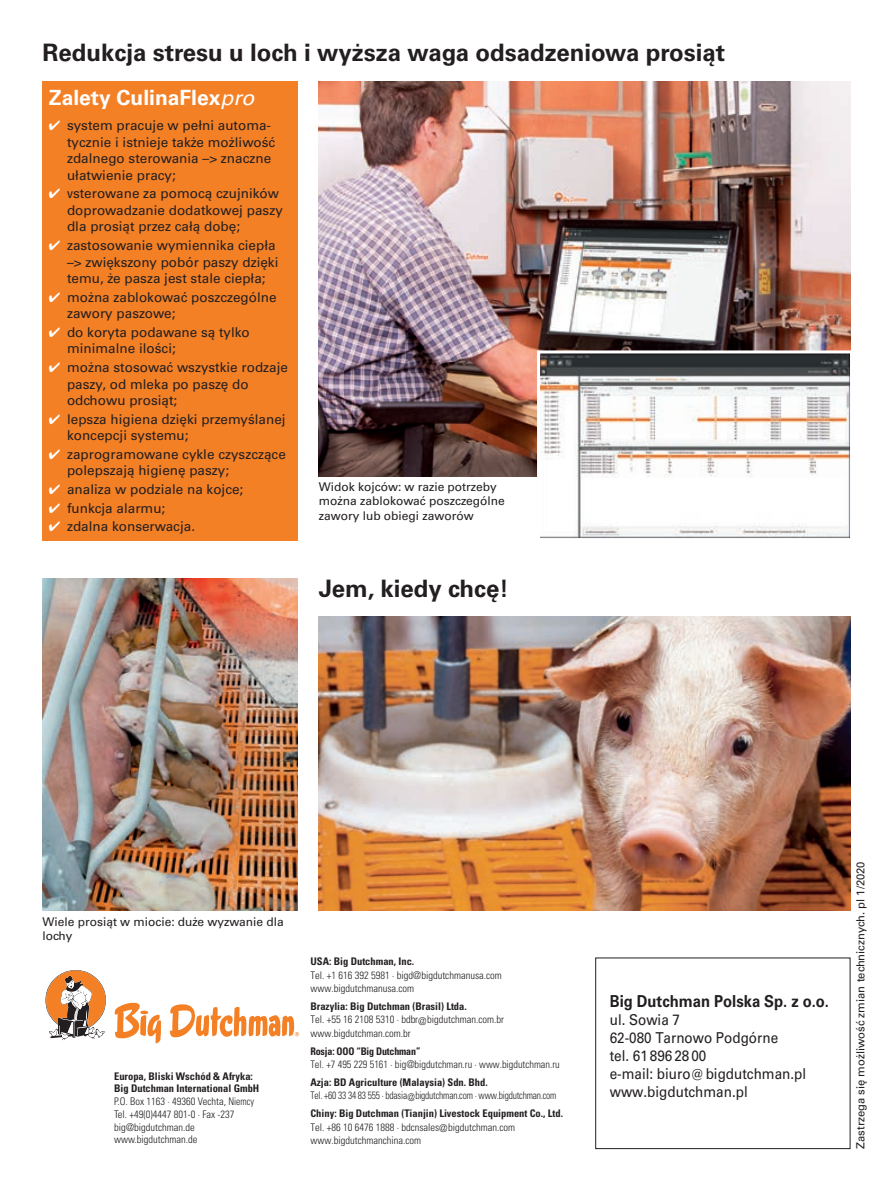
<style>
.page{position:relative;width:893px;height:1191px;background:#fff}
.page>*{position:absolute;margin:0;border:0;box-sizing:border-box;transform-origin:0 0}
.t1{font:700 24px "Univers CE";color:#231f20}
.t2{font:700 21px "Univers CE";color:#fff}
.t3{font:700 16.5px "Univers CE";color:#231f20;scale:.9 1}
.t4{font:500 15px/18px "Univers CE";color:#231f20;scale:.9 1}
.t5{font:500 13.5px/16.5px "Univers CE";color:#231f20}
.t6{font:500 12px/14.4px "Univers CE";color:#231f20}
.t7{font:500 11.25px "Univers CE";color:#231f20}
.t8{font:300 condensed 10.5px/13.5px "Univers LT Std";color:#231f20}
.t9{font:700 condensed 10.5px/12.8px "Univers LT Std";color:#231f20}
.t10{font:300 condensed 10.5px "Univers LT Std";letter-spacing:-.02em;color:#231f20;scale:.9 1}
.t11{font:700 condensed 10.5px "Univers LT Std";color:#231f20;scale:.95 1}
.s1{font-weight:400;font-style:italic}
.s2{color:#fff}
.s3{font-family:"Univers LT Std";font-weight:400;font-stretch:condensed}
</style>
<div class="page">
<img style="left:319px;top:81px;width:531px;height:395px">
<img style="left:541px;top:354px;width:308px;height:183px">
<div style="left:537px;top:350px;width:316px;height:191px;border:3px solid #fff"></div>
<img style="left:43px;top:578px;width:255px;height:332px">
<img style="left:319px;top:617px;width:531px;height:293px">
<svg style="left:115px;top:1002px;width:46px;height:41px"></svg>
<svg style="left:170px;top:1004px;width:129px;height:33px"></svg>
<svg style="left:46px;top:970px;width:60px;height:70px"></svg>
<div style="left:43px;top:81px;width:255px;height:459px;background:#f48026"></div>
<div style="left:595px;top:957px;width:255px;height:192px;border:1px solid #231f20"></div>
<h1 class="t1" style="left:43px;top:38px;width:684px">Redukcja stresu u loch i wyższa waga odsadzeniowa prosiąt</h1>
<h2 class="t2" style="left:49px;top:86px;width:207px">Zalety CulinaFlex<span class="s1">pro</span></h2>
<p class="t5" style="left:67px;top:118px;width:210px;text-indent:-18px"><span class="s2">✔</span> system pracuje w pełni automa&shy;tycznie i istnieje także możliwość zdalnego sterowania –&gt; znaczne ułatwienie pracy;</p>
<p class="t5" style="left:67px;top:186px;width:217px;text-indent:-18px"><span class="s2">✔</span> <span class="s3">v</span>sterowane za pomocą czujników doprowadzanie dodatkowej paszy dla prosiąt przez całą dobę;</p>
<p class="t5" style="left:67px;top:237px;width:213px;text-indent:-18px"><span class="s2">✔</span> zastosowanie wymiennika ciepła –&gt; zwiększony pobór paszy dzięki temu, że pasza jest stale ciepła;</p>
<p class="t5" style="left:67px;top:289px;width:211px;text-indent:-18px"><span class="s2">✔</span> można zablokować poszczególne zawory paszowe;</p>
<p class="t5" style="left:67px;top:324px;width:184px;text-indent:-18px"><span class="s2">✔</span> do koryta podawane są tylko minimalne ilości;</p>
<p class="t5" style="left:67px;top:359px;width:222px;text-indent:-18px"><span class="s2">✔</span> można stosować wszystkie rodzaje paszy, od mleka po paszę do odchowu prosiąt;</p>
<p class="t5" style="left:67px;top:411px;width:220px;text-indent:-18px"><span class="s2">✔</span> lepsza higiena dzięki przemyślanej koncepcji systemu;</p>
<p class="t5" style="left:67px;top:446px;width:220px;text-indent:-18px"><span class="s2">✔</span> zaprogramowane cykle czyszczące polepszają higienę paszy;</p>
<p class="t5" style="left:49px;top:481px;width:196px"><span class="s2">✔</span> analiza w podziale na kojce;</p>
<p class="t5" style="left:49px;top:500px;width:118px"><span class="s2">✔</span> funkcja alarmu;</p>
<p class="t5" style="left:49px;top:518px;width:148px"><span class="s2">✔</span> zdalna konserwacja.</p>
<p class="t6" style="left:319px;top:479px;width:187px">Widok kojców: w razie potrzeby można zablokować poszczególne zawory lub obiegi zaworów</p>
<h1 class="t1" style="left:319px;top:574px;width:191px">Jem, kiedy chcę!</h1>
<p class="t6" style="left:43px;top:914px;width:243px">Wiele prosiąt w miocie: duże wyzwanie dla lochy</p>
<p class="t9" style="left:114px;top:1069px;width:147px">Europa, Bliski Wschód &amp; Afryka:<br>Big Dutchman International GmbH</p>
<p class="t8" style="left:114px;top:1095px;width:141px;line-height:12.8px">P.O. Box 1163 · 49360 Vechta, Niemcy<br>Tel. +49(0)4447 801-0 · Fax -237 big@bigdutchman.de www.bigdutchman.de</p>
<p class="t9" style="left:310px;top:955px;width:105px">USA: Big Dutchman, Inc.</p>
<p class="t8" style="left:310px;top:968px;width:193px">Tel. +1 616 392 5981 · bigd@bigdutchmanusa.com www.bigdutchmanusa.com</p>
<p class="t9" style="left:310px;top:999px;width:158px">Brazylia: Big Dutchman (Brasil) Ltda.</p>
<p class="t8" style="left:310px;top:1013px;width:195px">Tel. +55 16 2108 5310 · bdbr@bigdutchman.com.br www.bigdutchman.com.br</p>
<p class="t11" style="left:310px;top:1044px;width:117px">Rosja: OOO “Big Dutchman”</p>
<p class="t8" style="left:310px;top:1057px;width:251px">Tel. +7 495 229 5161 · big@bigdutchman.ru · www.bigdutchman.ru</p>
<p class="t9" style="left:310px;top:1075px;width:179px">Azja: BD Agriculture (Malaysia) Sdn. Bhd.</p>
<p class="t10" style="left:310px;top:1089px;width:275px">Tel. +60 33 34 83 555 · bdasia@bigdutchman.com · www.bigdutchman.com</p>
<p class="t9" style="left:310px;top:1107px;width:254px">Chiny: Big Dutchman (Tianjin) Livestock Equipment Co., Ltd.</p>
<p class="t8" style="left:310px;top:1120px;width:206px">Tel. +86 10 6476 1888 · bdcnsales@bigdutchman.com www.bigdutchmanchina.com</p>
<p class="t3" style="left:610px;top:991px;width:245px">Big Dutchman Polska Sp. z o.o.</p>
<p class="t4" style="left:610px;top:1010px;width:220px">ul. Sowia 7<br>62-080 Tarnowo Podgórne<br>tel. 61 896 28 00<br>e-mail: biuro@bigdutchman.pl www.bigdutchman.pl</p>
<p class="t7" style="left:854px;top:1149px;width:289px;rotate:-90deg">Zastrzega się możliwość zmian technicznych. pl 1/2020</p>
</div>
